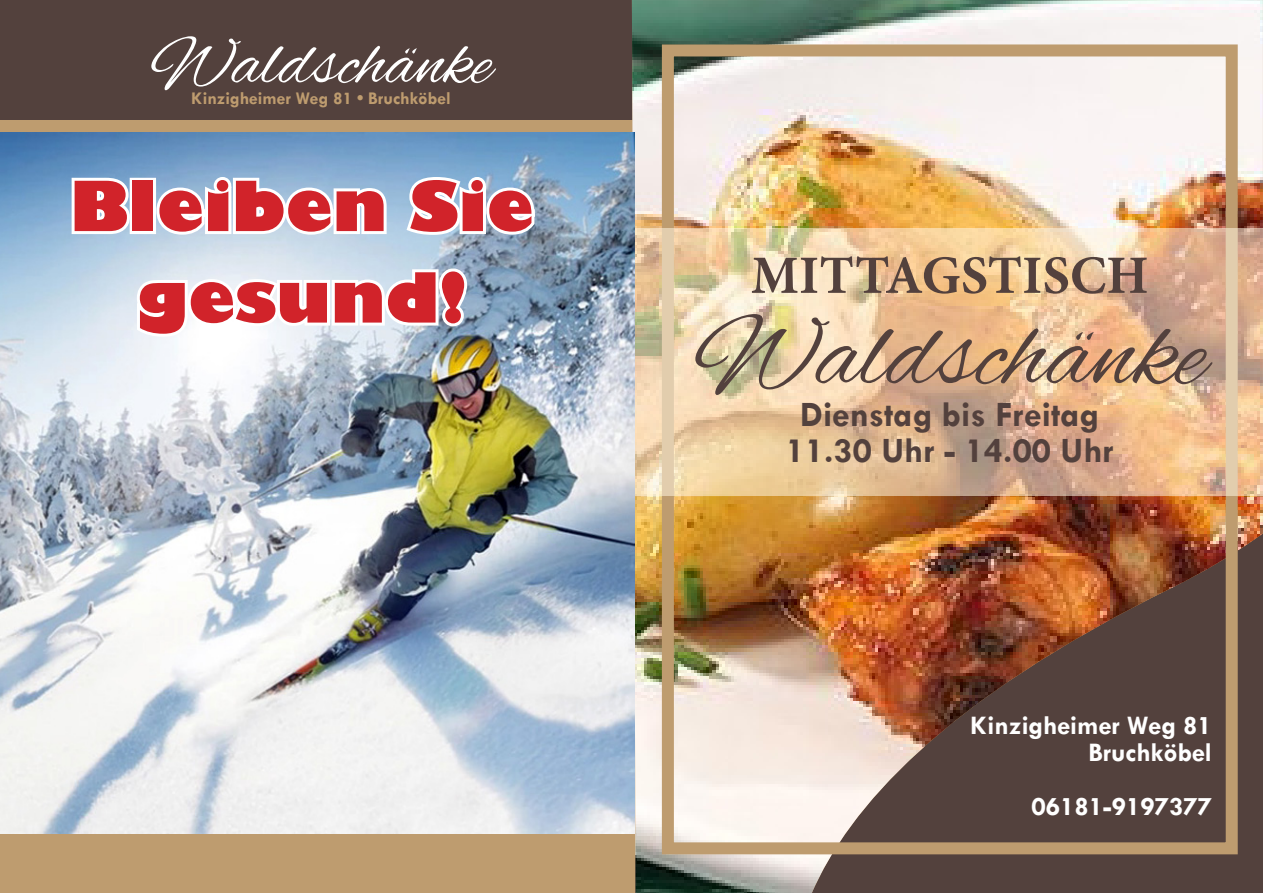
<style>
.page{position:relative;width:1263px;height:893px;background:#fff}
.page>*{position:absolute;margin:0;border:0;box-sizing:border-box;transform-origin:0 0}
.t1{font:108px "Alex Brush";color:#53413d}
.t2{font:72px "Alex Brush";color:#fff}
.t3{font:800 67.5px/91.5px "Gill Sans";color:#d1232a;text-align:center}
.t4{font:700 54px "Minion Pro";color:#53413d}
.t5{font:700 36px "Tw Cen";color:#53413d}
.t6{font:700 27px "Tw Cen";color:#fff}
.t7{font:700 18px "Tw Cen";color:#be9c6f}
</style>
<div class="page">
<div style="left:0;top:119px;width:642px;height:14px;background:#be9c6f"></div>
<div style="left:0;top:0;width:636px;height:119px;background:#53413d"></div>
<img style="left:632px;top:0;width:631px;height:893px">
<div style="left:662px;top:44px;width:576px;height:810px;border:12px solid #be9c6f"></div>
<svg style="left:635px;top:228px;width:628px;height:268px;background:#e6c39c"></svg>
<div style="left:0;top:831px;width:635px;height:62px;background:#be9c6f"></div>
<img style="left:0;top:133px;width:635px;height:700px">
<svg style="left:69px;top:174px;width:65px;height:63px"></svg>
<div style="left:130px;top:178px;width:26px;height:56px;border:6px solid #fff"></div>
<svg style="left:153px;top:172px;width:237px;height:66px"></svg>
<svg style="left:403px;top:172px;width:134px;height:66px"></svg>
<svg style="left:132px;top:264px;width:338px;height:76px"></svg>
<p class="t2" style="left:150px;top:23px;width:343px">Waldschänke</p>
<p class="t7" style="left:191px;top:87px;width:261px">Kinzigheimer Weg 81 • Bruchköbel</p>
<p class="t3" style="left:70px;top:165px;width:466px">Bleiben Sie gesund!</p>
<p class="t4" style="left:751px;top:238px;width:399px">MITTAGSTISCH</p>
<p class="t1" style="left:694px;top:294px;width:514px">Waldschänke</p>
<p class="t5" style="left:800px;top:393px;width:300px">Dienstag bis Freitag</p>
<p class="t5" style="left:786px;top:429px;width:329px">11.30 Uhr - 14.00 Uhr</p>
<p class="t6" style="left:970px;top:709px;width:243px">Kinzigheimer Weg 81</p>
<p class="t6" style="left:1088px;top:736px;width:125px">Bruchköbel</p>
<p class="t6" style="left:1031px;top:790px;width:182px">06181-9197377</p>
</div>
